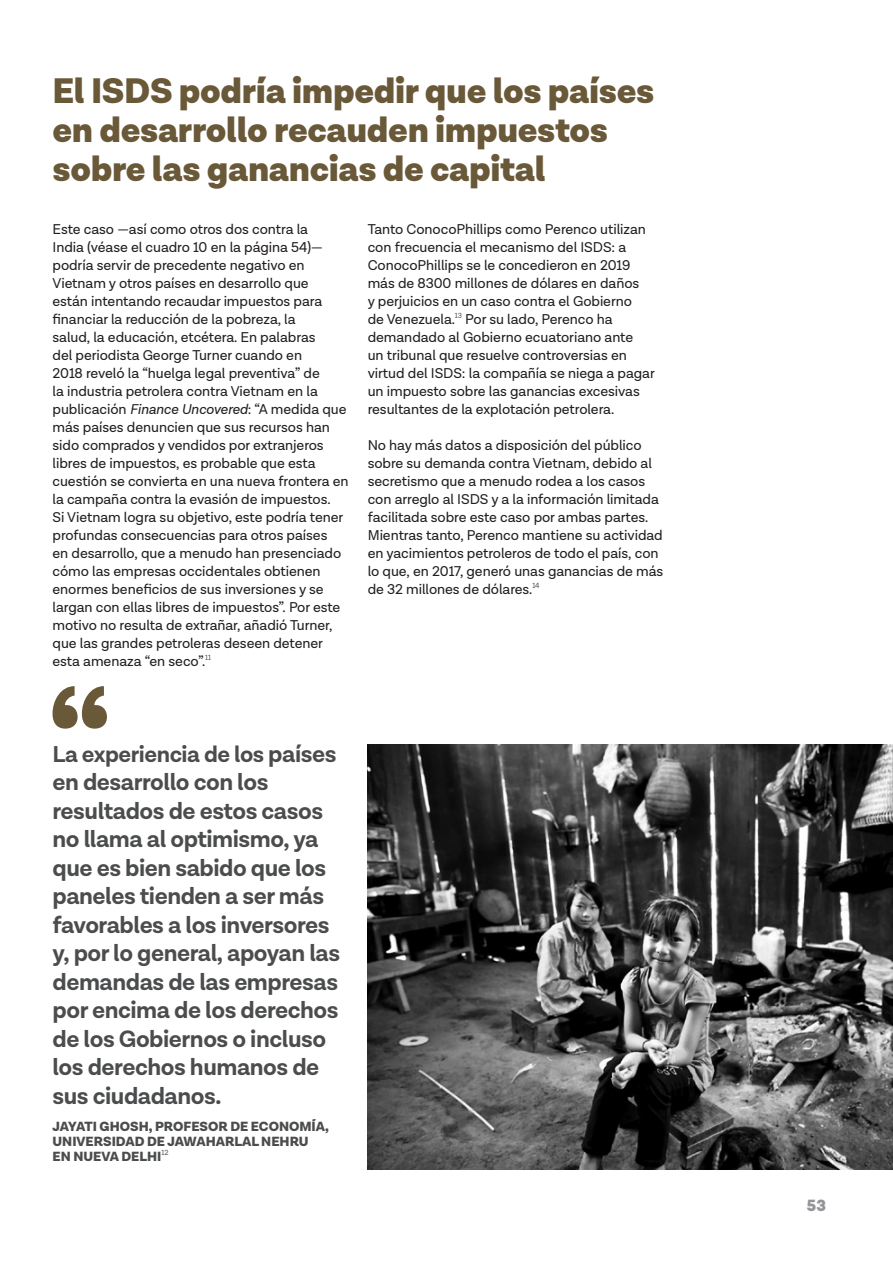
<style>
.page{position:relative;width:893px;height:1263px;background:#fff}
.page>*{position:absolute;margin:0;border:0;box-sizing:border-box;transform-origin:0 0}
.Paragraph_Style_basi{font:900 36px/39px "Lota Grotesque";letter-spacing:-.01em;color:#6a5938}
.Paragraph_Style_basi-2{font:700 24px/28.5px "Lota Grotesque";letter-spacing:-.02em;color:#4b4c4d}
.Paragraph_Style_basi-3{font:700 23.25px "Lota Grotesque";letter-spacing:-.02em;color:#4b4c4d}
.t1{font:900 16.5px "Lota Grotesque Alt 1";color:#939598}
.Paragraph_Style_basi-4{font:14.4px/18px "Lota Grotesque";letter-spacing:-.005em;color:#231f20}
.Paragraph_Style_basi-5{font:900 13.5px/15px "Lota Grotesque";color:#4b4c4d}
.s1{font-style:italic}
.s2{font-size:24px}
</style>
<div class="page">
<svg style="left:53px;top:686px;width:54px;height:43px"></svg>
<img style="left:368px;top:744px;width:525px;height:426px">
<p class="Paragraph_Style_basi" style="left:53px;top:73px;width:603px">El ISDS podría impedir que los países en desarrollo recauden impuestos sobre las ganancias de capital</p>
<p class="Paragraph_Style_basi-4" style="left:53px;top:221px;width:298px">Este caso —así como otros dos contra la<br>India (véase el cuadro 10 en la página 54)— podría servir de precedente negativo en Vietnam y otros países en desarrollo que<br>están intentando recaudar impuestos para financiar la reducción de la pobreza, la<br>salud, la educación, etcétera. En palabras<br>del periodista George Turner cuando en<br>2018 reveló la “huelga legal preventiva” de<br>la industria petrolera contra Vietnam en la publicación <span class="s1">Finance Uncovered</span>: “A medida que más países denuncien que sus recursos han sido comprados y vendidos por extranjeros libres de impuestos, es probable que esta cuestión se convierta en una nueva frontera en la campaña contra la evasión de impuestos.<br>Si Vietnam logra su objetivo, este podría tener profundas consecuencias para otros países<br>en desarrollo, que a menudo han presenciado cómo las empresas occidentales obtienen enormes beneficios de sus inversiones y se largan con ellas libres de impuestos”. Por este motivo no resulta de extrañar, añadió Turner, que las grandes petroleras deseen detener esta amenaza “en seco”.<sup>11</sup></p>
<p class="Paragraph_Style_basi-4" style="left:368px;top:221px;width:289px">Tanto ConocoPhillips como Perenco utilizan con frecuencia el mecanismo del ISDS: a ConocoPhillips se le concedieron en 2019 más de 8300 millones de dólares en daños<br>y perjuicios en un caso contra el Gobierno<br>de Venezuela.<sup>13</sup> Por su lado, Perenco ha demandado al Gobierno ecuatoriano ante<br>un tribunal que resuelve controversias en virtud del ISDS: la compañía se niega a pagar un impuesto sobre las ganancias excesivas resultantes de la explotación petrolera.</p>
<p class="Paragraph_Style_basi-4" style="left:368px;top:437px;width:297px">No hay más datos a disposición del público sobre su demanda contra Vietnam, debido al secretismo que a menudo rodea a los casos con arreglo al ISDS y a la información limitada facilitada sobre este caso por ambas partes.<br>Mientras tanto, Perenco mantiene su actividad en yacimientos petroleros de todo el país, con lo que, en 2017, generó unas ganancias de más de 32 millones de dólares.<sup>14</sup></p>
<p class="Paragraph_Style_basi-3" style="left:53px;top:740px;width:285px">La experiencia de los <span class="s2">países</span></p>
<p class="Paragraph_Style_basi-2" style="left:53px;top:769px;width:289px">en desarrollo con los resultados de estos casos no llama al optimismo, ya que es bien sabido que los paneles tienden a ser más favorables a los inversores y, por lo general, apoyan las demandas de las empresas por encima de los derechos de los Gobiernos o incluso los derechos humanos de sus ciudadanos.</p>
<p class="Paragraph_Style_basi-5" style="left:53px;top:1119px;width:278px">JAYATI GHOSH, PROFESOR DE ECONOMÍA,<br>UNIVERSIDAD DE JAWAHARLAL NEHRU</p>
<p class="Paragraph_Style_basi-5" style="left:53px;top:1149px;width:117px">EN NUEVA DELHI<sup>12</sup></p>
<p class="t1" style="left:807px;top:1195px;width:20px">53</p>
</div>
